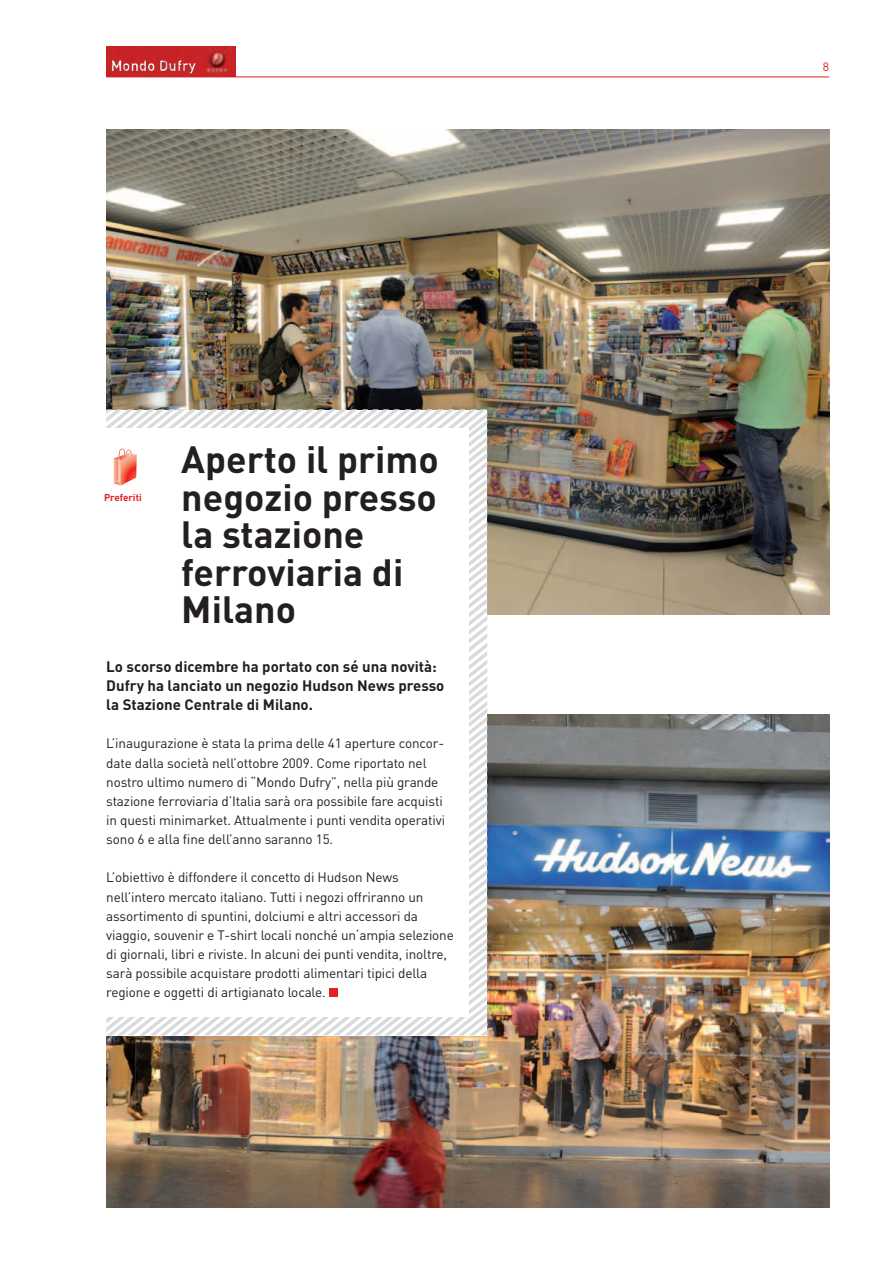
<style>
.page{position:relative;width:893px;height:1263px;background:#fff}
.page>*{position:absolute;margin:0;border:0;box-sizing:border-box;transform-origin:0 0}
.t1{font:700 37.5px/37.5px "DIN";color:#231f20}
.t2{font:700 15px/19.2px "DIN";color:#231f20}
.t3{font:700 14.7px "DIN";color:#fff}
.t4{font:13.5px/19.2px "DIN";letter-spacing:-.01em;color:#231f20}
.t5{font:12px "DIN";color:#e41f25}
.t6{font:700 9.9px "DIN";color:#e41f25}
</style>
<div class="page">
<hr style="left:106px;top:77px;width:723px;height:1px;background:#e41f25">
<img style="left:106px;top:47px;width:130px;height:30px">
<div style="left:111px;top:58px;width:87px;height:17px;background:#fff;opacity:.75"></div>
<div style="left:109px;top:58px;width:85px;height:17px;background:#231f20;opacity:.75"></div>
<img style="left:106px;top:130px;width:723px;height:484px">
<img style="left:106px;top:714px;width:723px;height:494px">
<svg style="left:106px;top:1008px;width:381px;height:27px"></svg>
<svg style="left:469px;top:726px;width:18px;height:257px"></svg>
<svg style="left:336px;top:409px;width:151px;height:265px"></svg>
<div style="left:97px;top:428px;width:372px;height:588px;background:#fff"></div>
<div style="left:329px;top:989px;width:8px;height:8px;background:#e41f25"></div>
<svg style="left:106px;top:409px;width:230px;height:77px"></svg>
<p class="t3" style="left:110px;top:56px;width:87px">Mondo Dufry</p>
<p class="t5" style="left:823px;top:59px;width:8px">8</p>
<h1 class="t1" style="left:181px;top:439px;width:259px">Aperto il primo negozio presso la stazione ferroviaria di<br>Milano</h1>
<p class="t2" style="left:106px;top:656px;width:340px">Lo scorso dicembre ha portato con sé una novità:<br>Dufry ha lanciato un negozio Hudson News presso la Stazione Centrale di Milano.</p>
<p class="t4" style="left:106px;top:734px;width:340px">L’inaugurazione è stata la prima delle 41 aperture concor&shy;date dalla società nell’ottobre 2009. Come riportato nel nostro ultimo numero di “Mondo Dufry”, nella più grande stazione ferroviaria d’Italia sarà ora possibile fare acquisti in questi minimarket. Attualmente i punti vendita operativi sono 6 e alla fine dell’anno saranno 15.</p>
<p class="t4" style="left:106px;top:868px;width:349px">L’obiettivo è diffondere il concetto di Hudson News nell’intero mercato italiano. Tutti i negozi offriranno un assortimento di spuntini, dolciumi e altri accessori da viaggio, souvenir e T-shirt locali nonché un‘ampia selezione di giornali, libri e riviste. In alcuni dei punti vendita, inoltre, sarà possibile acquistare prodotti alimentari tipici della regione e oggetti di artigianato locale.</p>
<p class="t6" style="left:104px;top:490px;width:39px">Preferiti</p>
</div>
